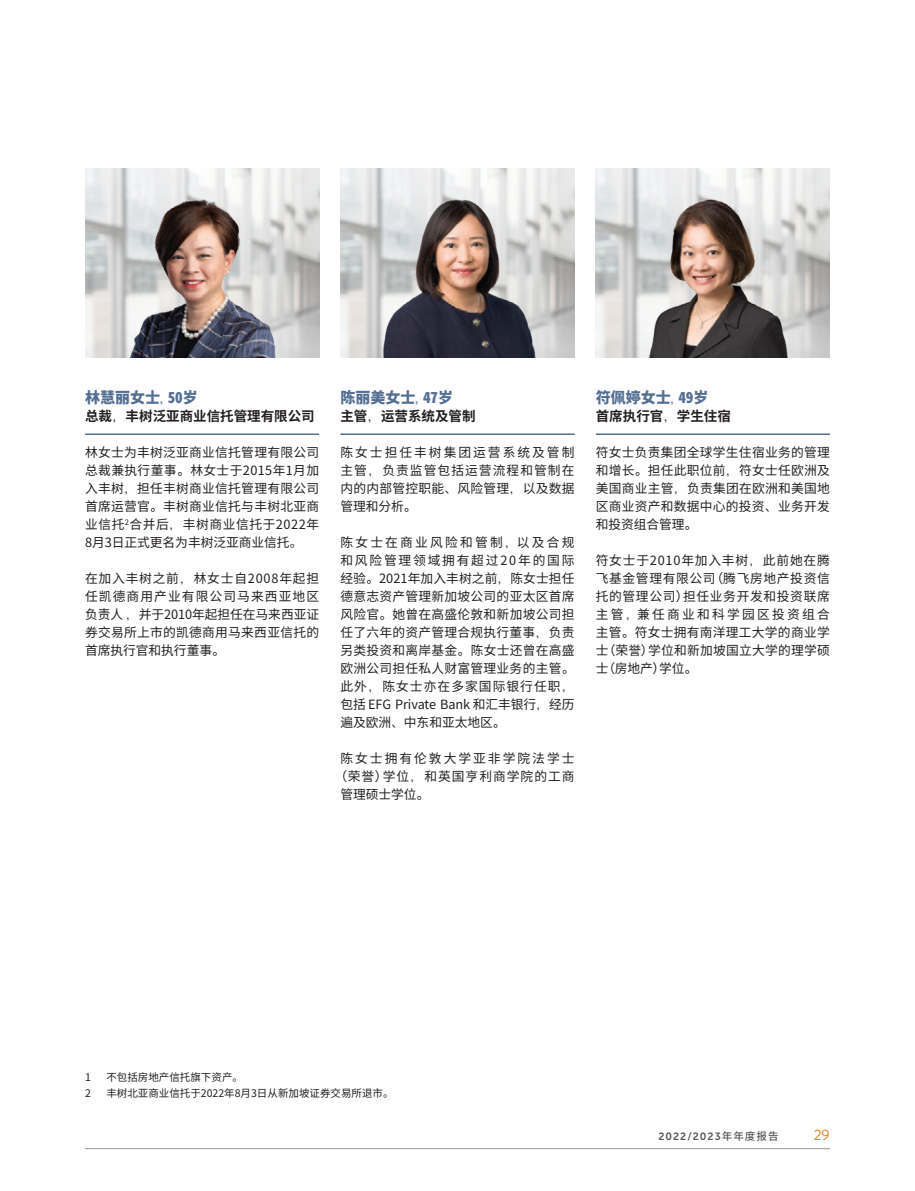
<style>
.page{position:relative;width:915px;height:1191px;background:#fff}
.page>*{position:absolute;margin:0;border:0;box-sizing:border-box;transform-origin:0 0}
.C_Bodyheader_1{font:900 15px "Noto Sans CJ Ksc";color:#546f93}
.t1{font:15px "Brandon Grotesque";color:#e4801b}
.C_body_text{font:700 13.5px "Noto Sans CJ Ksc";color:#231f20}
.C_body_text-2{font:12.75px/18px "Noto Sans CJ Ksc";letter-spacing:.02em;color:#231f20;text-align:justify}
.C_body_text-3{font:12.75px "Noto Sans CJ Ksc";letter-spacing:.075em;color:#231f20}
.C_body_text-4{font:12.75px "Noto Sans CJ Ksc";letter-spacing:.155em;color:#231f20}
.C_Footnote{font:10.5px "Noto Sans CJ Ksc";color:#231f20}
.t2{font:10.5px "Museo Sans 700";letter-spacing:.1em;color:#57585a}
.s1{font-family:"Hiragino Sans GB W3";font-weight:400}
.s2{font-family:"Hiragino Sans GB W3"}
.s3{font-family:"Noto Sans CJ Ksc";font-weight:500}
</style>
<div class="page">
<img style="left:595px;top:169px;width:234px;height:188px">
<img style="left:340px;top:169px;width:234px;height:188px">
<img style="left:85px;top:169px;width:234px;height:188px">
<img style="left:91px;top:185px;width:213px;height:172px">
<hr style="left:85px;top:433px;width:234px;height:2px;background:#546f93">
<hr style="left:340px;top:433px;width:234px;height:2px;background:#546f93">
<hr style="left:595px;top:433px;width:234px;height:2px;background:#546f93">
<hr style="left:85px;top:1148px;width:744px;height:1px;background:#939598">
<p class="C_Bodyheader_1" style="left:85px;top:389px;width:114px">林慧丽女士<span class="s1">,</span>50岁</p>
<p class="C_body_text" style="left:85px;top:409px;width:231px">总裁<span class="s1">，</span>丰树泛亚商业信托管理有限公司</p>
<p class="C_body_text-2" style="left:85px;top:444px;width:235px">林女士为丰树泛亚商业信托管理有限公司总裁兼执行董事<span class="s2">。</span>林女士于2015年1月加入丰树<span class="s2">，</span>担任丰树商业信托管理有限公司首席运营官<span class="s2">。</span>丰树商业信托与丰树北亚商业信托<sup>2</sup>合并后<span class="s2">，</span>丰树商业信托于2022年8月3日正式更名为丰树泛亚商业信托。</p>
<p class="C_body_text-2" style="left:85px;top:570px;width:235px">在加入丰树之前<span class="s2">，</span>林女士自2008年起担任凯德商用产业有限公司马来西亚地区负责人<span class="s2">，</span>并于2010年起担任在马来西亚证券交易所上市的凯德商用马来西亚信托的首席执行官和执行董事<span class="s2">。</span></p>
<p class="C_Bodyheader_1" style="left:340px;top:389px;width:114px">陈丽美女士<span class="s1">,</span>47岁</p>
<p class="C_body_text" style="left:340px;top:409px;width:136px">主管<span class="s1">，</span>运营系统及管制</p>
<p class="C_body_text-2" style="left:340px;top:444px;width:235px">陈女士担任丰树集团运营系统及管制主管<span class="s2">，</span>负责监管包括运营流程和管制在内的内部管控职能<span class="s2">、</span>风险管理<span class="s2">，</span>以及数据管理和分析<span class="s2">。</span></p>
<p class="C_body_text-2" style="left:340px;top:534px;width:235px">陈女士在商业风险和管制<span class="s2">，</span>以及合规和风险管理领域拥有超过20年的国际经验<span class="s2">。</span>2021年加入丰树之前<span class="s2">，</span>陈女士担任德意志资产管理新加坡公司的亚太区首席风险官<span class="s2">。</span>她曾在高盛伦敦和新加坡公司担任了六年的资产管理合规执行董事<span class="s2">，</span>负责另类投资和离岸基金<span class="s2">。</span>陈女士还曾在高盛欧洲公司担任私人财富管理业务的主管<span class="s2">。</span>此外<span class="s2">，</span>陈女士亦在多家国际银行任职<span class="s2">，</span>包括 EFG Private Bank 和汇丰银行<span class="s2">，</span>经历遍及欧洲<span class="s2">、</span>中东和亚太地区<span class="s2">。</span></p>
<p class="C_body_text-4" style="left:340px;top:751px;width:235px">陈女士拥有伦敦大学亚非学院法学士</p>
<p class="C_body_text-3" style="left:334px;top:769px;width:241px">（荣誉）学位<span class="s2">，</span>和英国亨利商学院的工商</p>
<p class="C_body_text-2" style="left:340px;top:786px;width:90px">管理硕士学位<span class="s2">。</span></p>
<p class="C_Bodyheader_1" style="left:595px;top:389px;width:114px">符佩婷女士<span class="s1">,</span>49岁</p>
<p class="C_body_text" style="left:595px;top:409px;width:136px">首席执行官<span class="s1">，</span>学生住宿</p>
<p class="C_body_text-2" style="left:595px;top:444px;width:235px">符女士负责集团全球学生住宿业务的管理和增长<span class="s2">。</span>担任此职位前<span class="s2">，</span>符女士任欧洲及美国商业主管<span class="s2">，</span>负责集团在欧洲和美国地区商业资产和数据中心的投资<span class="s2">、</span>业务开发和投资组合管理<span class="s2">。</span></p>
<p class="C_body_text-2" style="left:595px;top:552px;width:235px">符女士于2010年加入丰树<span class="s2">，</span>此前她在腾飞基金管理有限公司（腾飞房地产投资信托的管理公司）担任业务开发和投资联席主管<span class="s2">，</span>兼任商业和科学园区投资组合主管<span class="s2">。</span>符女士拥有南洋理工大学的商业学士（荣誉）学位和新加坡国立大学的理学硕士（房地产）学位<span class="s2">。</span></p>
<p class="C_Footnote" style="left:85px;top:1071px;width:7px">1</p>
<p class="C_Footnote" style="left:106px;top:1071px;width:138px">不包括房地产信托旗下资产。</p>
<p class="C_Footnote" style="left:85px;top:1087px;width:7px">2</p>
<p class="C_Footnote" style="left:106px;top:1087px;width:289px">丰树北亚商业信托于2022年8月3日从新加坡证券交易所退市。</p>
<p class="t2" style="left:658px;top:1130px;width:122px">2022/2023<span class="s3">年年度报告</span></p>
<p class="t1" style="left:813px;top:1124px;width:17px">29</p>
</div>
